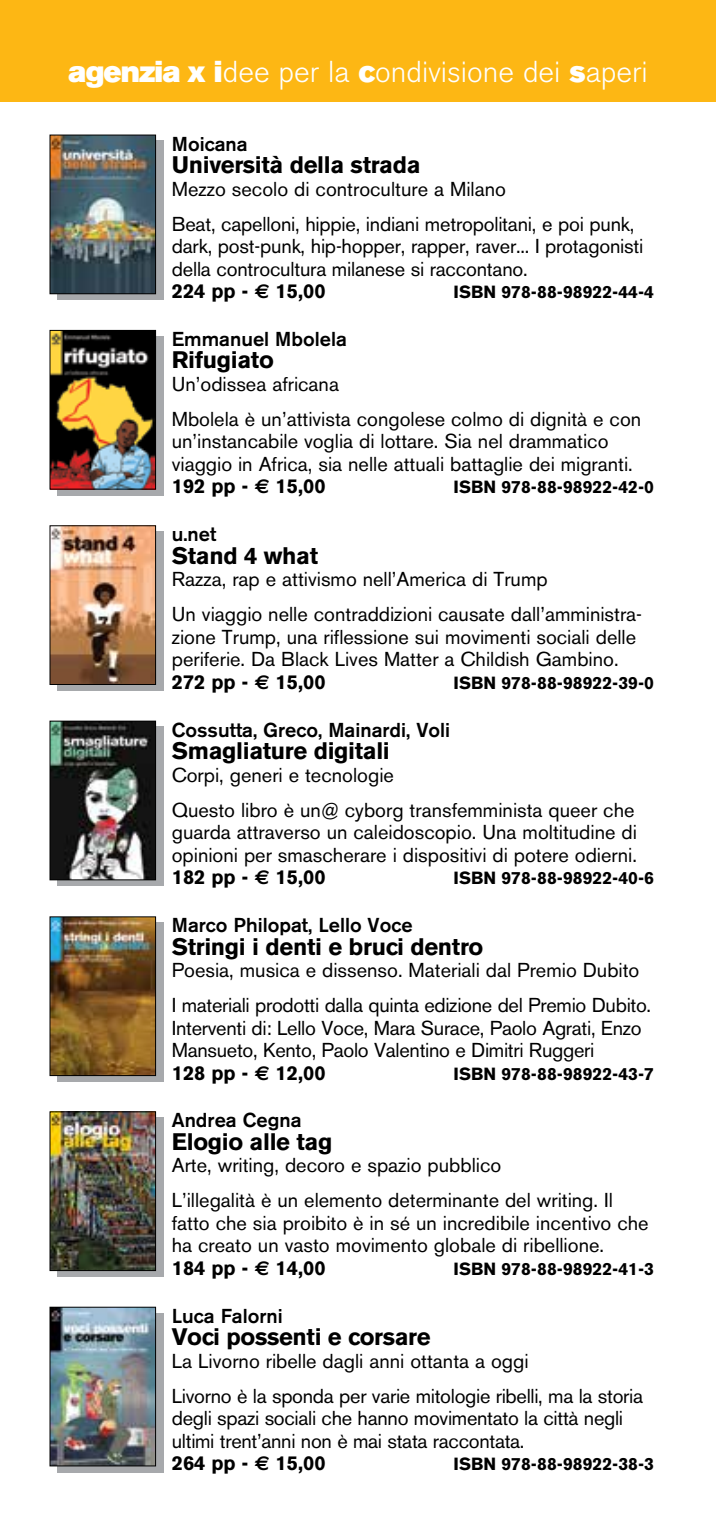
<style>
.page{position:relative;width:716px;height:1531px;background:#fff}
.page>*{position:absolute;margin:0;border:0;box-sizing:border-box;transform-origin:0 0}
.t1{font:300 30px "Akzidenz Grotesk BE";color:#fff}
.t2{font:700 23.75px "Akzidenz Grotesk BE";letter-spacing:-.015em;color:#000}
.t3{font:20px/22.5px "Akzidenz Grotesk BE";color:#000}
.t4{font:500 20px "Akzidenz Grotesk BE";color:#000}
.t5{font:700 17.5px "Akzidenz Grotesk BE";color:#000}
.s1{font-family:"Akzidenz Grotesk BE Super";font-weight:400}
.s2{font-weight:700}
.s3{font-family:"Euro Sans";font-weight:700}
</style>
<div class="page">
<div style="left:0;top:0;width:716px;height:101px;background:#fdb714"></div>
<div style="left:57px;top:727px;width:107px;height:159px;background:linear-gradient(to right,#a7a9ac,#a7a9ac)"></div>
<img style="left:52px;top:723px;width:102px;height:155px">
<div style="left:50px;top:721px;width:106px;height:159px;border:1px solid #000"></div>
<div style="left:57px;top:1117px;width:107px;height:160px;background:linear-gradient(to right,#a2a4a6,#a3a5a8)"></div>
<img style="left:52px;top:1113px;width:102px;height:156px">
<div style="left:50px;top:1111px;width:106px;height:160px;border:1px solid #000"></div>
<div style="left:57px;top:531px;width:107px;height:160px;background:#a7a9ac"></div>
<img style="left:52px;top:527px;width:102px;height:156px">
<div style="left:50px;top:525px;width:106px;height:160px;border:1px solid #000"></div>
<div style="left:57px;top:336px;width:107px;height:159px;background:linear-gradient(to right,#a7a9ac,#a7a9ac)"></div>
<img style="left:52px;top:332px;width:102px;height:155px">
<div style="left:50px;top:330px;width:106px;height:159px;border:1px solid #000"></div>
<div style="left:57px;top:141px;width:107px;height:159px;background:linear-gradient(to right,#a7a9ac,#a7a9ac)"></div>
<img style="left:52px;top:137px;width:102px;height:155px">
<div style="left:50px;top:135px;width:106px;height:159px;border:1px solid #000"></div>
<div style="left:57px;top:1313px;width:107px;height:159px;background:linear-gradient(to right,#a7a9ac,#a7a9ac)"></div>
<img style="left:52px;top:1309px;width:102px;height:155px">
<div style="left:50px;top:1307px;width:106px;height:159px;border:1px solid #000"></div>
<div style="left:57px;top:922px;width:107px;height:160px;background:linear-gradient(to right,#a2a4a7,#a3a5a8)"></div>
<img style="left:52px;top:918px;width:102px;height:156px">
<div style="left:50px;top:916px;width:106px;height:160px;border:1px solid #000"></div>
<h1 class="t1" style="left:68px;top:55px;width:581px"><span class="s1">agenzia x i</span>dee per la <span class="s1">c</span>ondivisione dei <span class="s1">s</span>aperi</h1>
<p class="t4" style="left:172px;top:131px;width:77px">Moicana</p>
<p class="t2" style="left:172px;top:151px;width:250px">Università della strada</p>
<p class="t3" style="left:172px;top:171px;width:464px;line-height:35px">Mezzo secolo di controculture a Milano<br>Beat, capelloni, hippie, indiani metropolitani, e poi punk,</p>
<p class="t3" style="left:172px;top:235px;width:473px">dark, post-punk, hip-hopper, rapper, raver... I protagonisti della controcultura milanese si raccontano.<br><span class="s2">224 pp -</span> <span class="s3">E</span> <span class="s2">15,00</span></p>
<p class="t5" style="left:453px;top:282px;width:202px">ISBN 978-88-98922-44-4</p>
<p class="t4" style="left:172px;top:327px;width:177px">Emmanuel Mbolela</p>
<p class="t2" style="left:172px;top:346px;width:104px">Rifugiato</p>
<p class="t3" style="left:172px;top:366px;width:471px;line-height:35px">Un’odissea africana<br>Mbolela è un’attivista congolese colmo di dignità e con</p>
<p class="t3" style="left:172px;top:430px;width:462px">un’instancabile voglia di lottare. Sia nel drammatico viaggio in Africa, sia nelle attuali battaglie dei migranti.<br><span class="s2">192 pp -</span> <span class="s3">E</span> <span class="s2">15,00</span></p>
<p class="t5" style="left:453px;top:477px;width:202px">ISBN 978-88-98922-42-0</p>
<p class="t4" style="left:172px;top:522px;width:46px">u.net</p>
<p class="t2" style="left:172px;top:542px;width:148px">Stand 4 what</p>
<p class="t3" style="left:172px;top:562px;width:472px;line-height:35px">Razza, rap e attivismo nell’America di Trump<br>Un viaggio nelle contraddizioni causate dall’amministra-</p>
<p class="t3" style="left:172px;top:625px;width:466px">zione Trump, una riflessione sui movimenti sociali delle periferie. Da Black Lives Matter a Childish Gambino.<br><span class="s2">272 pp -</span> <span class="s3">E</span> <span class="s2">15,00</span></p>
<p class="t5" style="left:453px;top:672px;width:202px">ISBN 978-88-98922-39-0</p>
<p class="t4" style="left:172px;top:717px;width:280px">Cossutta, Greco, Mainardi, Voli</p>
<p class="t2" style="left:172px;top:737px;width:220px">Smagliature digitali</p>
<p class="t3" style="left:172px;top:757px;width:464px;line-height:35px">Corpi, generi e tecnologie<br>Questo libro è un@ cyborg transfemminista queer che</p>
<p class="t3" style="left:172px;top:821px;width:467px;text-align:justify">guarda attraverso un caleidoscopio. Una moltitudine di opinioni per smascherare i dispositivi di potere odierni.<br><span class="s2">182 pp -</span> <span class="s3">E</span> <span class="s2">15,00</span></p>
<p class="t5" style="left:453px;top:868px;width:202px">ISBN 978-88-98922-40-6</p>
<p class="t4" style="left:172px;top:913px;width:242px">Marco Philopat, Lello Voce</p>
<p class="t2" style="left:172px;top:933px;width:313px">Stringi i denti e bruci dentro</p>
<p class="t3" style="left:172px;top:953px;width:481px;line-height:35px">Poesia, musica e dissenso. Materiali dal Premio Dubito<br>I materiali prodotti dalla quinta edizione del Premio Dubito.</p>
<p class="t3" style="left:172px;top:1016px;width:471px">Interventi di: Lello Voce, Mara Surace, Paolo Agrati, Enzo<br>Mansueto, Kento, Paolo Valentino e Dimitri Ruggeri<br><span class="s2">128 pp -</span> <span class="s3">E</span> <span class="s2">12,00</span></p>
<p class="t5" style="left:453px;top:1063px;width:202px">ISBN 978-88-98922-43-7</p>
<p class="t4" style="left:172px;top:1108px;width:131px">Andrea Cegna</p>
<p class="t2" style="left:172px;top:1128px;width:162px">Elogio alle tag</p>
<p class="t3" style="left:172px;top:1148px;width:442px;line-height:35px">Arte, writing, decoro e spazio pubblico<br>L’illegalità è un elemento determinante del writing. Il</p>
<p class="t3" style="left:172px;top:1211px;width:478px">fatto che sia proibito è in sé un incredibile incentivo che ha creato un vasto movimento globale di ribellione.<br><span class="s2">184 pp -</span> <span class="s3">E</span> <span class="s2">14,00</span></p>
<p class="t5" style="left:453px;top:1258px;width:202px">ISBN 978-88-98922-41-3</p>
<p class="t4" style="left:172px;top:1303px;width:112px">Luca Falorni</p>
<p class="t2" style="left:172px;top:1323px;width:260px">Voci possenti e corsare</p>
<p class="t3" style="left:172px;top:1343px;width:473px;line-height:35px">La Livorno ribelle dagli anni ottanta a oggi<br>Livorno è la sponda per varie mitologie ribelli, ma la storia</p>
<p class="t3" style="left:172px;top:1407px;width:453px">degli spazi sociali che hanno movimentato la città negli ultimi trent’anni non è mai stata raccontata.<br><span class="s2">264 pp -</span> <span class="s3">E</span> <span class="s2">15,00</span></p>
<p class="t5" style="left:453px;top:1454px;width:202px">ISBN 978-88-98922-38-3</p>
</div>
